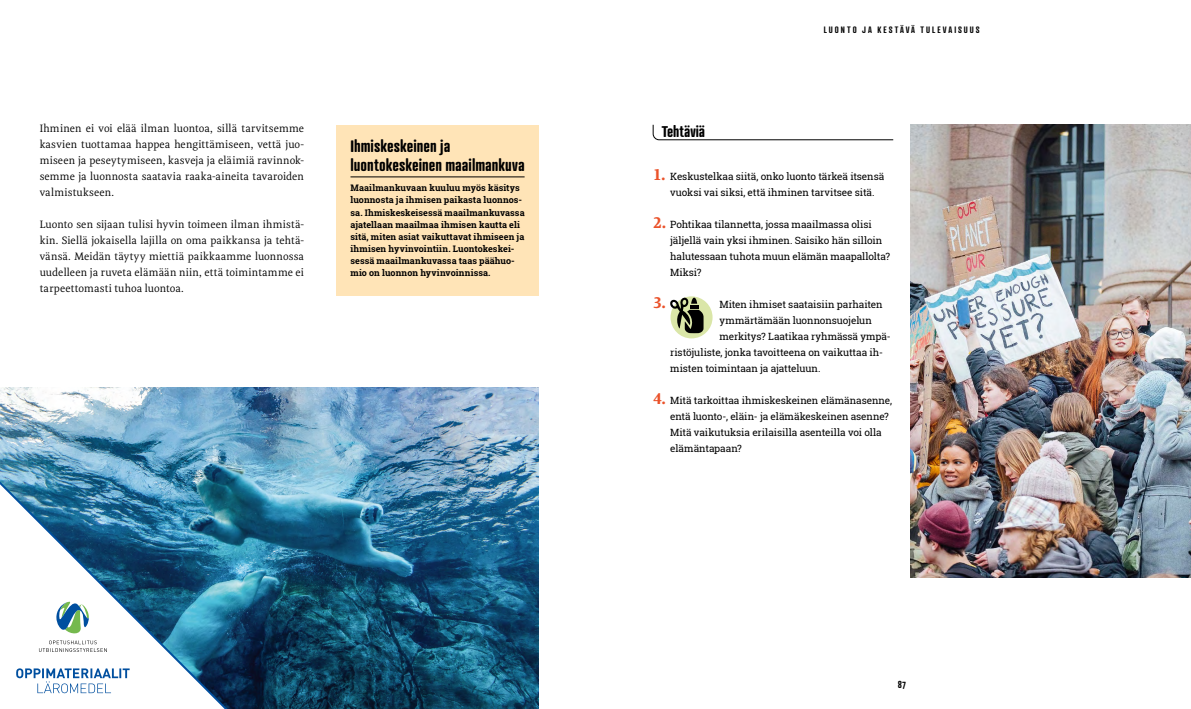
<style>
.page{position:relative;width:1191px;height:709px;background:#fff}
.page>*{position:absolute;margin:0;border:0;box-sizing:border-box;transform-origin:0 0}
.Ots_Tietolaatikko{font:700 16px/19.2px "Atrament Std";color:#000}
.Tehtävä_numeroitu{font:700 16px "Meret Pro";color:#ea522a}
.Ots_tehtävä{font:700 15px "Atrament Std";color:#000}
.Leipä_2{font:11px/16px "Meret Pro";letter-spacing:.015em;color:#000;text-align:justify}
.t1{font:600 11px "Atrament Std";color:#000}
.Tehtävä_numeroitu-2{font:10px/16px "Roboto Slab";letter-spacing:-.005em;color:#000}
.Loota_1{font:700 9px/12px "Roboto Slab";letter-spacing:.01em;color:#000}
.t2{font:600 9px "Atrament Std";letter-spacing:.22em;color:#000}
.s1{font-family:"Meret Pro";font-weight:700;font-size:16px;color:#ea522a}
</style>
<div class="page">
<div style="left:336px;top:125px;width:203px;height:171px;background:#ffe4b7"></div>
<hr style="left:350px;top:177px;width:174px;height:1px;background:#000">
<svg style="left:652px;top:124px;width:241px;height:16px"></svg>
<div style="left:670px;top:296px;width:42px;height:42px;background:#dae6a8;border-radius:50%"></div>
<svg style="left:670px;top:297px;width:33px;height:36px"></svg>
<img style="left:910px;top:125px;width:281px;height:452px">
<img style="left:0;top:387px;width:538px;height:322px">
<img style="left:0;top:412px;width:311px;height:297px">
<svg style="left:0;top:586px;width:146px;height:123px"></svg>
<p class="Leipä_2" style="left:40px;top:120px;width:266px">Ihminen ei voi elää ilman luontoa, sillä tarvitsemme kasvien tuottamaa happea hengittämiseen, vettä juo&shy;miseen ja peseytymiseen, kasveja ja eläimiä ravinnok&shy;semme ja luonnosta saatavia raaka-aineita tavaroiden valmistukseen.</p>
<p class="Leipä_2" style="left:40px;top:216px;width:266px">Luonto sen sijaan tulisi hyvin toimeen ilman ihmistä&shy;kin. Siellä jokaisella lajilla on oma paikkansa ja tehtä&shy;vänsä. Meidän täytyy miettiä paikkaamme luonnossa uudelleen ja ruveta elämään niin, että toimintamme ei tarpeettomasti tuhoa luontoa.</p>
<h3 class="Ots_Tietolaatikko" style="left:350px;top:136px;width:176px">Ihmiskeskeinen ja luontokeskeinen maailmankuva</h3>
<p class="Loota_1" style="left:350px;top:182px;width:176px">Maailmankuvaan kuuluu myös käsitys luonnosta ja ihmisen paikasta luonnos&shy;sa. Ihmiskeskeisessä maailmankuvassa ajatellaan maailmaa ihmisen kautta eli sitä, miten asiat vaikuttavat ihmiseen ja ihmisen hyvinvointiin. Luontokeskei&shy;sessä maailmankuvassa taas päähuo&shy;mio on luonnon hyvinvoinnissa.</p>
<p class="t2" style="left:823px;top:24px;width:158px">LUONTO JA KESTÄVÄ TULEVAISUUS</p>
<h3 class="Ots_tehtävä" style="left:661px;top:121px;width:45px">Tehtäviä</h3>
<p class="Tehtävä_numeroitu-2" style="left:670px;top:168px;width:216px;text-indent:-17px"><span class="s1">1.</span> Keskustelkaa siitä, onko luonto tärkeä itsensä vuoksi vai siksi, että ihminen tarvitsee sitä.</p>
<p class="Tehtävä_numeroitu-2" style="left:670px;top:216px;width:221px;text-indent:-17px"><span class="s1">2.</span> Pohtikaa tilannetta, jossa maailmassa olisi jäljellä vain yksi ihminen. Saisiko hän silloin halutessaan tuhota muun elämän maapallolta?<br>Miksi?</p>
<p class="Tehtävä_numeroitu" style="left:653px;top:291px;width:14px">3.</p>
<p class="Tehtävä_numeroitu-2" style="left:719px;top:296px;width:165px">Miten ihmiset saataisiin parhaiten</p>
<p class="Tehtävä_numeroitu-2" style="left:719px;top:312px;width:154px">ymmärtämään luonnonsuojelun</p>
<p class="Tehtävä_numeroitu-2" style="left:719px;top:328px;width:173px">merkitys? Laatikaa ryhmässä ympä-</p>
<p class="Tehtävä_numeroitu-2" style="left:670px;top:344px;width:214px">ristöjuliste, jonka tavoitteena on vaikuttaa ih-</p>
<p class="Tehtävä_numeroitu-2" style="left:670px;top:360px;width:152px">misten toimintaan ja ajatteluun.</p>
<p class="Tehtävä_numeroitu-2" style="left:670px;top:392px;width:223px;text-indent:-17px"><span class="s1">4.</span> Mitä tarkoittaa ihmiskeskeinen elämänasenne, entä luonto-, eläin- ja elämäkeskeinen asenne?<br>Mitä vaikutuksia erilaisilla asenteilla voi olla elämäntapaan?</p>
<p class="t1" style="left:897px;top:676px;width:9px">87</p>
</div>
